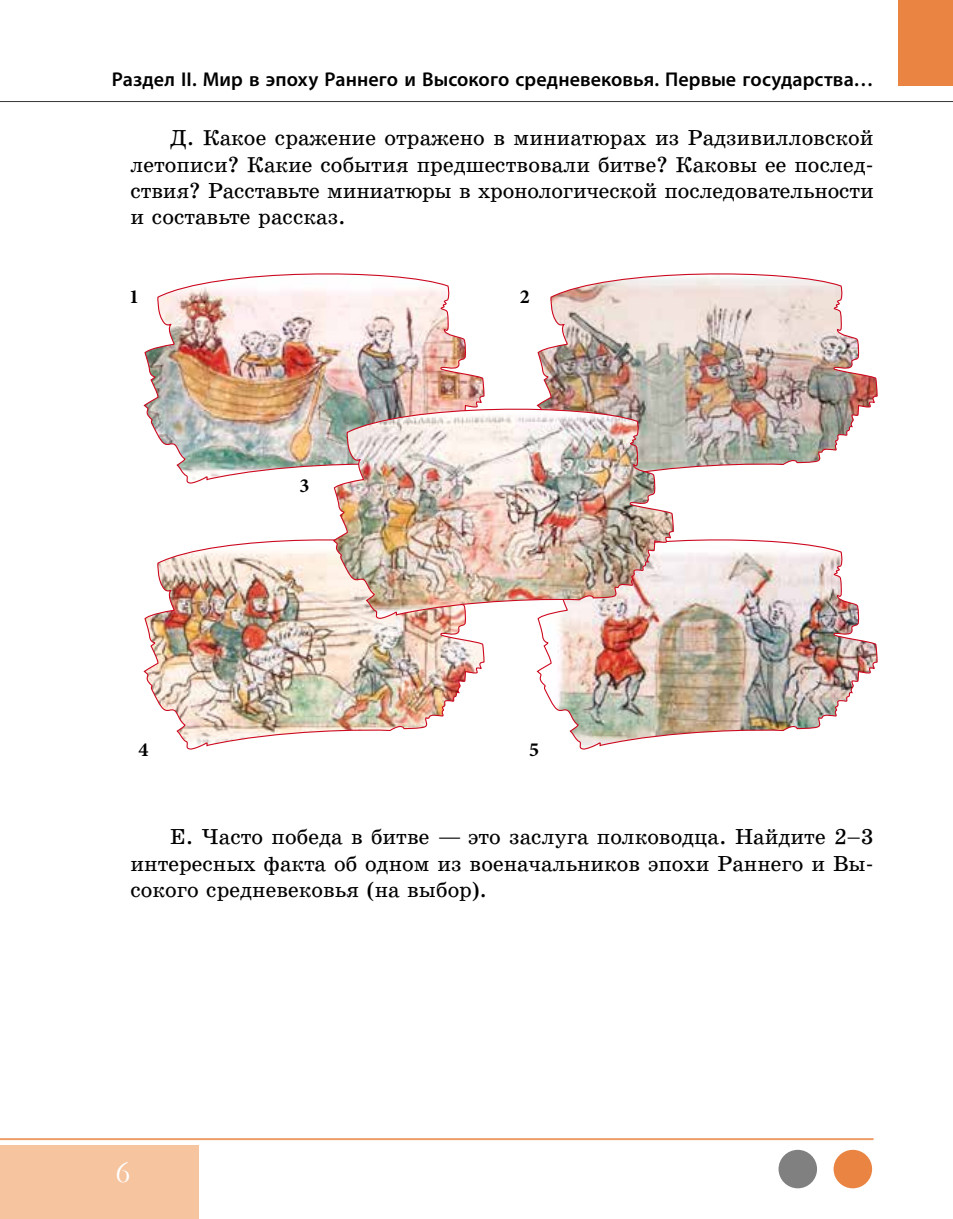
<style>
.page{position:relative;width:953px;height:1219px;background:#fff}
.page>*{position:absolute;margin:0;border:0;box-sizing:border-box;transform-origin:0 0}
.t1{font:32px "Garamond";color:#fff}
.t2{font:22px/26.4px "School Book Web";color:#000;text-align:justify}
.t3{font:600 20px "Myriad Pro";letter-spacing:.005em;color:#000}
.t4{font:700 20px "Minion Pro";color:#000}
</style>
<div class="page">
<hr style="left:0;top:101px;width:952px;height:1px;background:#000">
<hr style="left:0;top:1138px;width:873px;height:2px;background:#e98442">
<div style="left:898px;top:0;width:54px;height:86px;background:#e98442"></div>
<div style="left:0;top:1145px;width:198px;height:74px;background:#f6c49f"></div>
<div style="left:778px;top:1150px;width:39px;height:38px;background:#808080;border-radius:50%"></div>
<div style="left:833px;top:1150px;width:39px;height:38px;background:#e98442;border-radius:50%"></div>
<img style="left:143px;top:273px;width:342px;height:211px">
<img style="left:536px;top:539px;width:342px;height:211px">
<img style="left:143px;top:539px;width:342px;height:211px">
<img style="left:537px;top:273px;width:341px;height:196px">
<img style="left:332px;top:402px;width:343px;height:218px">
<p class="t3" style="left:112px;top:67px;width:763px">Раздел II. Мир в эпоху Раннего и Высокого средневековья. Первые государства…</p>
<p class="t2" style="left:130px;top:125px;width:745px;text-indent:40px">Д. Какое сражение отражено в миниатюрах из Радзивилловской летописи? Какие события предшествовали битве? Каковы ее послед&shy;ствия? Расставьте миниатюры в хронологической последовательности и составьте рассказ.</p>
<p class="t4" style="left:129px;top:283px;width:11px">1</p>
<p class="t4" style="left:138px;top:735px;width:11px">4</p>
<p class="t4" style="left:299px;top:471px;width:11px">3</p>
<p class="t4" style="left:519px;top:283px;width:11px">2</p>
<p class="t4" style="left:529px;top:735px;width:11px">5</p>
<p class="t2" style="left:130px;top:824px;width:744px;text-indent:40px">Е. Часто победа в битве — это заслуга полководца. Найдите 2–3 интересных факта об одном из военачальников эпохи Раннего и Вы&shy;сокого средневековья (на выбор).</p>
<h1 class="t1" style="left:115px;top:1150px;width:17px">6</h1>
</div>
